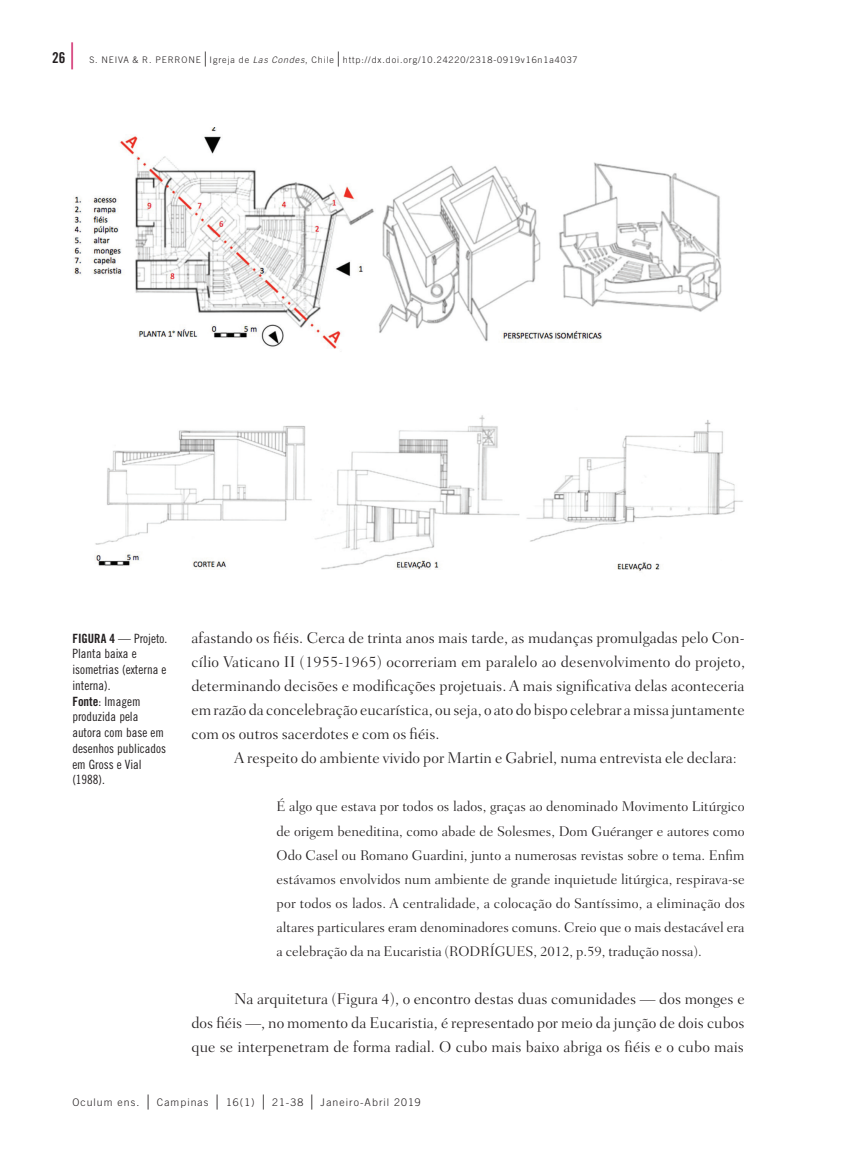
<style>
.page{position:relative;width:851px;height:1149px;background:#fff}
.page>*{position:absolute;margin:0;border:0;box-sizing:border-box;transform-origin:0 0}
.t1{font:300 15.75px/24px "Fairfield LH";color:#231f20;text-align:justify}
.t2{font:15px "Trade Gothic Bold Cond Twenty";color:#231f20}
.t3{font:300 14.25px/24px "Fairfield LH";color:#231f20;text-align:justify}
.t4{font:12.75px/15.8px "Trade Gothic Cond Eighteen";color:#231f20}
.t5{font:300 10.5px "Trade Gothic";letter-spacing:.1em;color:#231f20}
.t6{font:300 9px "Trade Gothic";letter-spacing:.1em;color:#231f20}
.s1{font-family:"Apple Garamond";font-weight:300;font-size:27px;color:#ce1c62}
.s2{font-family:"Apple Garamond";font-size:15px}
.s3{font-style:italic}
.s4{font-family:"Trade Gothic Bold Cond Twenty"}
</style>
<div class="page">
<img style="left:74px;top:128px;width:669px;height:444px">
<p class="t2" style="left:52px;top:49px;width:28px">26<span class="s1">|</span></p>
<p class="t6" style="left:89px;top:54px;width:489px">S. Neiva &amp; R. Perron e<span class="s2">|</span>Igreja de <span class="s3">Las Condes</span>, Chile<span class="s2">|</span>http://dx.doi.org/10.24220/2318-0919v16n1a4037</p>
<p class="t4" style="left:72px;top:629px;width:97px"><span class="s4">FIGURA 4</span> — Projeto.<br>Planta baixa e isometrias (externa e interna).<br><span class="s4">Fonte</span>: Imagem produzida pela autora com base em desenhos publicados em Gross e Vial (1988).</p>
<p class="t1" style="left:191px;top:626px;width:555px">afastando os fiéis. Cerca de trinta anos mais tarde, as mudanças promulgadas pelo Con‑ cílio Vaticano II (1955‑1965) ocorreriam em paralelo ao desenvolvimento do projeto, determinando decisões e modificações projetuais. A mais significativa delas aconteceria em razão da concelebração eucarística, ou seja, o ato do bispo celebrar a missa juntamente com os outros sacerdotes e com os fiéis.</p>
<p class="t1" style="left:234px;top:746px;width:504px">A respeito do ambiente vivido por Martin e Gabriel, numa entrevista ele declara:</p>
<p class="t3" style="left:276px;top:794px;width:469px">É algo que estava por todos os lados, graças ao denominado Movimento Litúrgico de origem beneditina, como abade de Solesmes, Dom Guéranger e autores como Odo Casel ou Romano Guardini, junto a numerosas revistas sobre o tema. Enfim estávamos envolvidos num ambiente de grande inquietude litúrgica, respirava‑se por todos os lados. A centralidade, a colocação do Santíssimo, a eliminação dos altares particulares eram denominadores comuns. Creio que o mais destacável era a celebração da na Eucaristia (RODRÍGUES, 2012, p.59, tradução nossa).</p>
<p class="t1" style="left:191px;top:986px;width:554px;text-indent:43px">Na arquitetura (Figura 4), o encontro destas duas comunidades — dos monges e dos fiéis —, no momento da Eucaristia, é representado por meio da junção de dois cubos que se interpenetram de forma radial. O cubo mais baixo abriga os fiéis e o cubo mais</p>
<p class="t5" style="left:72px;top:1095px;width:350px">Oculum ens. <span class="s2">|</span> Campinas <span class="s2">|</span> 16(1) <span class="s2">|</span> 21-38 <span class="s2">|</span> Janeiro-Abril 2019</p>
</div>
